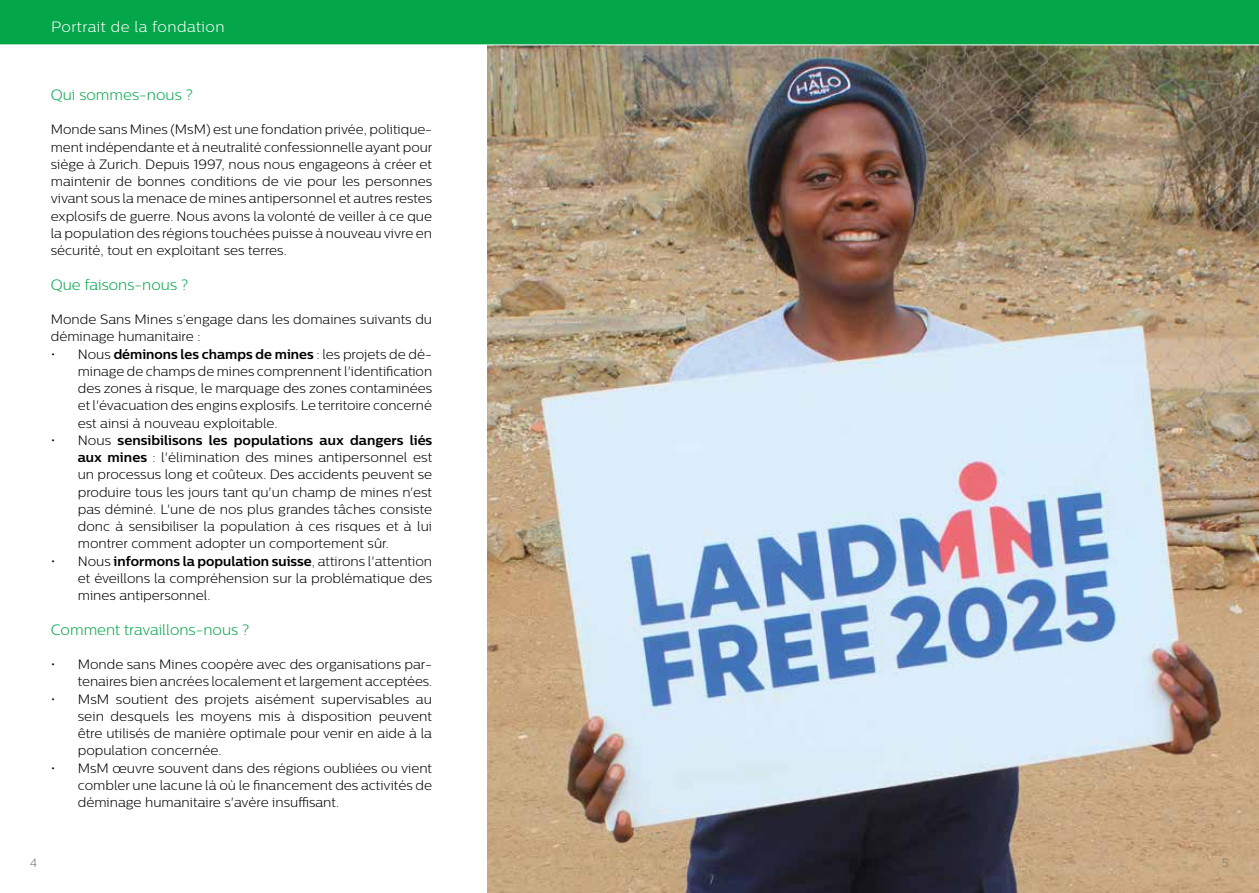
<style>
.page{position:relative;width:1259px;height:893px;background:#fff}
.page>*{position:absolute;margin:0;border:0;box-sizing:border-box;transform-origin:0 0}
.t1{font:300 15px "Centrale Sans";color:#04a64a}
.t2{font:300 15px "Centrale Sans";letter-spacing:.03em;color:#fff}
.t3{font:300 13.5px/17.2px "Centrale Sans";color:#000;text-align:justify}
.t4{font:300 12px "Centrale Sans";color:#797765}
.s1{font-weight:700}
</style>
<div class="page">
<img style="left:488px;top:45px;width:771px;height:848px">
<div style="left:0;top:0;width:1259px;height:45px;background:#04a64a"></div>
<p class="t2" style="left:51px;top:19px;width:175px">Portrait de la fondation</p>
<p class="t1" style="left:51px;top:86px;width:144px">Qui sommes-nous ?</p>
<p class="t3" style="left:51px;top:121px;width:383px">Monde sans Mines (MsM) est une fondation privée, politique&shy;ment indépendante et à neutralité confessionnelle ayant pour siège à Zurich. Depuis 1997, nous nous engageons à créer et maintenir de bonnes conditions de vie pour les personnes vivant sous la menace de mines antipersonnel et autres restes explosifs de guerre. Nous avons la volonté de veiller à ce que la population des régions touchées puisse à nouveau vivre en sécurité, tout en exploitant ses terres.</p>
<p class="t1" style="left:51px;top:276px;width:139px">Que faisons-nous ?</p>
<p class="t3" style="left:51px;top:311px;width:383px">Monde Sans Mines s’engage dans les domaines suivants du déminage humanitaire :</p>
<p class="t3" style="left:78px;top:345px;width:356px;text-indent:-27px">• Nous <span class="s1">déminons les champs de mines</span> : les projets de dé&shy;minage de champs de mines comprennent l'identification des zones à risque, le marquage des zones contaminées et l'évacuation des engins explosifs. Le territoire concerné est ainsi à nouveau exploitable.</p>
<p class="t3" style="left:78px;top:431px;width:356px;text-indent:-27px">• Nous <span class="s1">sensibilisons les populations aux dangers liés aux mines</span> : l'élimination des mines antipersonnel est un processus long et coûteux. Des accidents peuvent se produire tous les jours tant qu'un champ de mines n'est pas déminé. L'une de nos plus grandes tâches consiste donc à sensibiliser la population à ces risques et à lui montrer comment adopter un comportement sûr.</p>
<p class="t3" style="left:78px;top:552px;width:356px;text-indent:-27px">• Nous <span class="s1">informons la population suisse</span>, attirons l'attention et éveillons la compréhension sur la problématique des mines antipersonnel.</p>
<p class="t1" style="left:51px;top:621px;width:200px">Comment travaillons-nous ?</p>
<p class="t3" style="left:51px;top:656px;width:383px;text-align:right">• Monde sans Mines coopère avec des organisations par&shy;tenaires bien ancrées localement et largement acceptées.</p>
<p class="t3" style="left:78px;top:690px;width:356px;text-indent:-27px">• MsM soutient des projets aisément supervisables au sein desquels les moyens mis à disposition peuvent être utilisés de manière optimale pour venir en aide à la population concernée.</p>
<p class="t3" style="left:78px;top:759px;width:356px;text-indent:-27px">• MsM œuvre souvent dans des régions oubliées ou vient combler une lacune là où le financement des activités de déminage humanitaire s'avère insuffisant.</p>
<p class="t4" style="left:30px;top:856px;width:9px">4</p>
<p class="t4" style="left:1222px;top:856px;width:8px">5</p>
</div>
